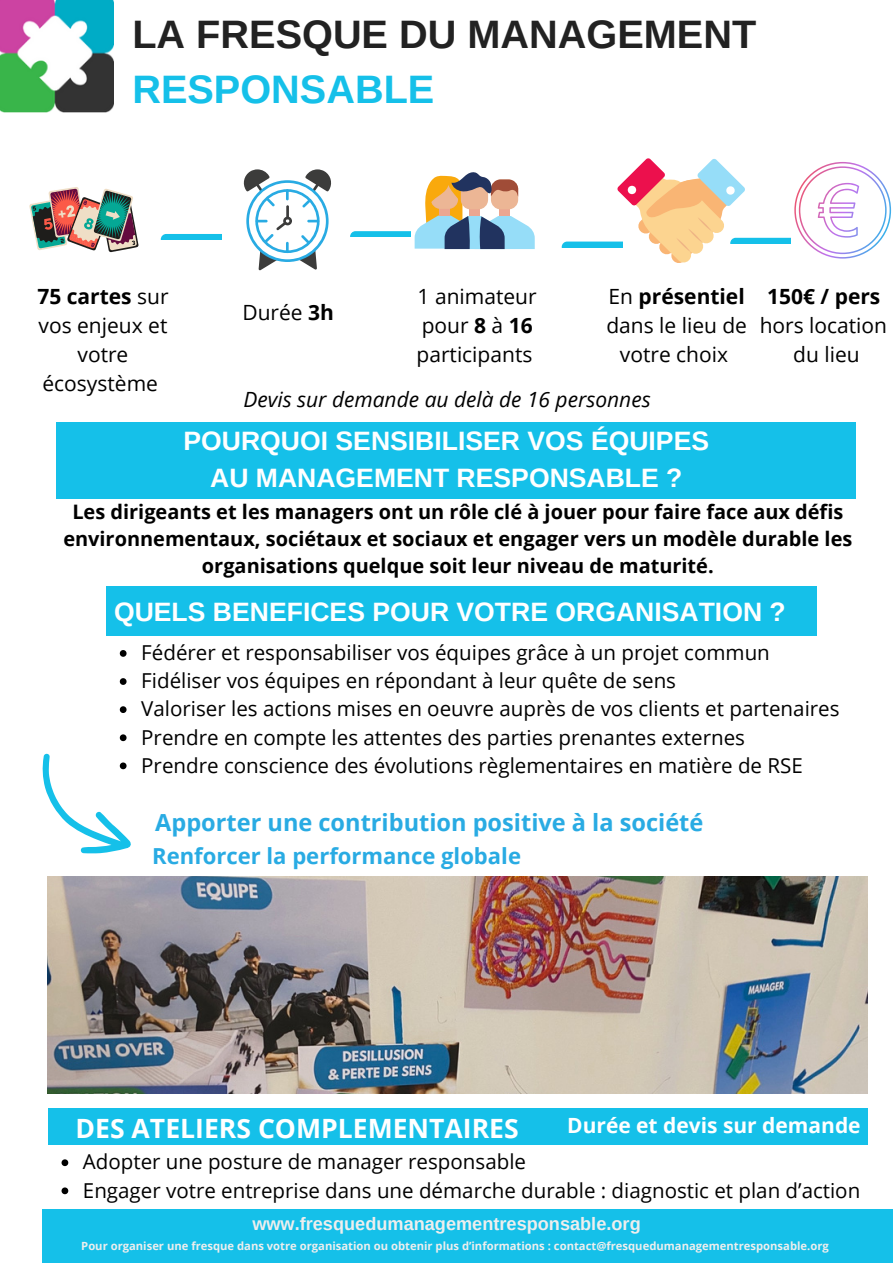
<style>
.page{position:relative;width:893px;height:1264px;background:#fff}
.page>*{position:absolute;margin:0;border:0;box-sizing:border-box;transform-origin:0 0}
.t1{font:700 39.6px "Arimo";color:#222}
.t2{font:700 39.6px "Arimo";color:#15c0e9}
.t3{font:700 26.55px/37px "Arimo";color:#fff;text-align:center}
.t4{font:700 26.55px "Open Sans";color:#fff}
.t5{font:700 23.55px "Open Sans";color:#29abe3}
.t6{font:700 22.05px "Open Sans";color:#29abe3}
.t7{font:21px/29.2px "Open Sans";color:#000;text-align:center}
.t8{font:italic 21px "Open Sans";color:#000}
.t9{font:700 21px "Open Sans";color:#fff}
.t10{font:700 21px "Open Sans";color:#000}
.t11{font:20.55px "Open Sans";color:#000}
.t12{font:700 19.95px/27px "Open Sans";color:#000;text-align:center}
.t13{font:700 18.15px "Arimo";color:#eee}
.t14{font:700 11.25px "Open Sans";color:#eee}
.s1{font-weight:700}
.s2{font-weight:400}
</style>
<div class="page">
<img style="left:0;top:0;width:114px;height:112px">
<img style="left:48px;top:876px;width:819px;height:217px">
<svg style="left:243px;top:169px;width:89px;height:101px"></svg>
<svg style="left:350px;top:172px;width:184px;height:77px"></svg>
<svg style="left:161px;top:234px;width:60px;height:5px"></svg>
<svg style="left:29px;top:187px;width:109px;height:65px"></svg>
<div style="left:42px;top:1208px;width:850px;height:54px;background:#15c0e9"></div>
<div style="left:56px;top:422px;width:800px;height:77px;background:#15c0e9"></div>
<svg style="left:561px;top:158px;width:330px;height:105px"></svg>
<div style="left:106px;top:585px;width:710px;height:50px;background:#15c0e9"></div>
<svg style="left:120px;top:650px;width:6px;height:6px"></svg>
<svg style="left:120px;top:678px;width:6px;height:7px"></svg>
<svg style="left:120px;top:706px;width:6px;height:7px"></svg>
<svg style="left:120px;top:734px;width:6px;height:7px"></svg>
<svg style="left:42px;top:753px;width:89px;height:100px"></svg>
<div style="left:48px;top:1108px;width:819px;height:36px;background:#15c0e9"></div>
<svg style="left:62px;top:1159px;width:6px;height:7px"></svg>
<svg style="left:62px;top:1187px;width:6px;height:7px"></svg>
<p class="t1" style="left:132px;top:12px;width:625px">LA FRESQUE DU MANAGEMENT</p>
<p class="t2" style="left:132px;top:67px;width:303px">RESPONSABLE</p>
<p class="t7" style="left:37px;top:281px;width:133px"><span class="s1">75 cartes</span> sur vos enjeux et votre écosystème</p>
<p class="t7" style="left:242px;top:297px;width:93px">Durée <span class="s1">3h</span></p>
<p class="t10" style="left:608px;top:281px;width:138px"><span class="s2">En</span> présentiel</p>
<p class="t7" style="left:606px;top:310px;width:142px">dans le lieu de votre choix</p>
<p class="t7" style="left:416px;top:281px;width:122px;text-align:left">1 animateur pour <span class="s1">8</span> à <span class="s1">16 </span>participants</p>
<p class="t10" style="left:767px;top:281px;width:115px">150€ / pers</p>
<p class="t7" style="left:759px;top:310px;width:129px">hors location du lieu</p>
<p class="t8" style="left:243px;top:385px;width:409px">Devis sur demande au delà de 16 personnes</p>
<p class="t3" style="left:183px;top:422px;width:527px">POURQUOI SENSIBILISER VOS ÉQUIPES<br>AU MANAGEMENT RESPONSABLE ?</p>
<p class="t12" style="left:63px;top:498px;width:790px">Les dirigeants et les managers ont un rôle clé à jouer pour faire face aux défis environnementaux, sociétaux et sociaux et engager vers un modèle durable les organisations quelque soit leur niveau de maturité.</p>
<p class="t3" style="left:114px;top:593px;width:673px">QUELS BENEFICES POUR VOTRE ORGANISATION ?</p>
<p class="t11" style="left:141px;top:638px;width:630px">Fédérer et responsabiliser vos équipes grâce à un projet commun</p>
<p class="t11" style="left:141px;top:666px;width:536px">Fidéliser vos équipes en répondant à leur quête de sens</p>
<p class="t11" style="left:141px;top:694px;width:699px">Valoriser les actions mises en oeuvre auprès de vos clients et partenaires</p>
<p class="t11" style="left:141px;top:722px;width:605px">Prendre en compte les attentes des parties prenantes externes</p>
<p class="t11" style="left:141px;top:750px;width:663px">Prendre conscience des évolutions règlementaires en matière de RSE</p>
<p class="t5" style="left:155px;top:806px;width:549px">Apporter une contribution positive à la société</p>
<p class="t6" style="left:152px;top:840px;width:370px">Renforcer la performance globale</p>
<p class="t9" style="left:567px;top:1110px;width:295px">Durée et devis sur demande</p>
<p class="t4" style="left:75px;top:1109px;width:444px">DES ATELIERS COMPLEMENTAIRES</p>
<p class="t11" style="left:83px;top:1147px;width:444px">Adopter une posture de manager responsable</p>
<p class="t11" style="left:83px;top:1175px;width:778px">Engager votre entreprise dans une démarche durable : diagnostic et plan d’action</p>
<p class="t13" style="left:252px;top:1213px;width:390px">www.fresquedumanagementresponsable.org</p>
<p class="t14" style="left:81px;top:1238px;width:749px">Pour organiser une fresque dans votre organisation ou obtenir plus d’informations : contact@fresquedumanagementresponsable.org</p>
</div>
